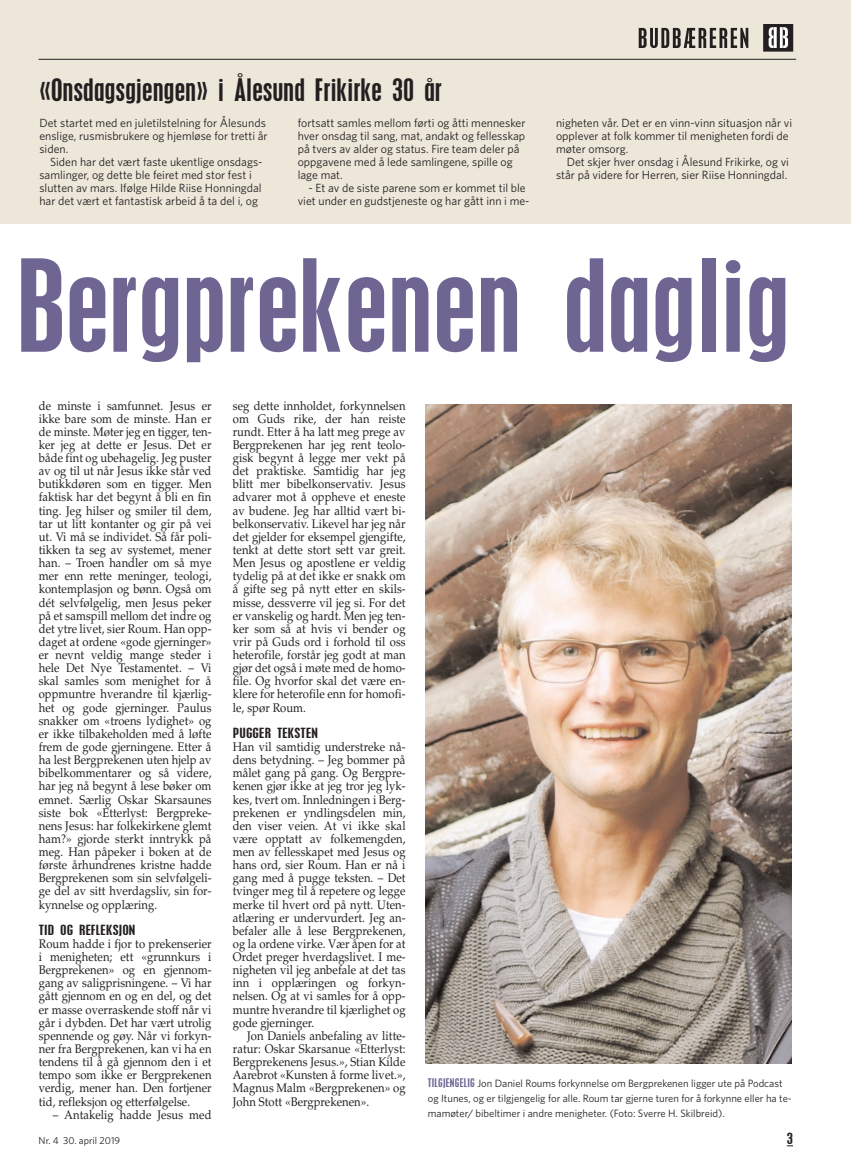
<style>
.page{position:relative;width:851px;height:1170px;background:#fff}
.page>*{position:absolute;margin:0;border:0;box-sizing:border-box;transform-origin:0 0}
.t1{font:condensed 113.75px "Mt Placard";color:#6f6593;scale:1.1 1}
.t2{font:condensed 27.5px "Mt Placard";letter-spacing:.005em;color:#231f20;scale:1.1 1}
.t3{font:condensed 13.75px "Mt Placard";color:#231f20;scale:1.25 1}
.t4{font:12.5px/13.1px "Palatino";letter-spacing:.005em;color:#231f20;text-align:justify;scale:.9 1}
.t5{font:condensed 12.5px "Mt Placard";letter-spacing:.02em;color:#231f20;scale:1.3 1}
.t6{font:11.88px/13.1px "Whitney";color:#231f20}
.t7{font:10.62px/15px "Whitney";color:#231f20}
.t8{font:10px "Whitney";color:#231f20}
.s1{font-family:"Mt Placard";font-stretch:condensed;color:#6f6593}
</style>
<div class="page">
<div style="left:1px;top:0;width:849px;height:224px;background:#ede7da"></div>
<hr style="left:38px;top:59px;width:758px;height:1px;background:#231f20">
<img style="left:763px;top:24px;width:30px;height:27px">
<img style="left:638px;top:27px;width:111px;height:22px">
<img style="left:426px;top:404px;width:365px;height:659px">
<h2 class="t2" style="left:39px;top:75px;width:367px">«Onsdagsgjengen» i Ålesund Frikirke 30 år</h2>
<p class="t6" style="left:39px;top:117px;width:230px">Det startet med en juletilstelning for Ålesunds enslige, rusmisbrukere og hjemløse for tretti år siden.</p>
<p class="t6" style="left:39px;top:156px;width:224px;text-indent:11px">Siden har det vært faste ukentlige onsdags&shy;samlinger, og dette ble feiret med stor fest i slutten av mars. Ifølge Hilde Riise Honningdal har det vært et fantastisk arbeid å ta del i, og</p>
<p class="t6" style="left:298px;top:117px;width:229px">fortsatt samles mellom førti og åtti mennesker hver onsdag til sang, mat, andakt og fellesskap på tvers av alder og status. Fire team deler på oppgavene med å lede samlingene, spille og lage mat.</p>
<p class="t6" style="left:298px;top:182px;width:233px;text-align:center">- Et av de siste parene som er kommet til ble viet under en gudstjeneste og har gått inn i me-</p>
<p class="t6" style="left:556px;top:117px;width:238px">nigheten vår. Det er en vinn-vinn situasjon når vi opplever at folk kommer til menigheten fordi de møter omsorg.</p>
<p class="t6" style="left:556px;top:156px;width:234px;text-align:right">Det skjer hver onsdag i Ålesund Frikirke, og vi står på videre for Herren, sier Riise Honningdal.</p>
<h1 class="t1" style="left:16px;top:246px;width:703px">Bergprekenen daglig</h1>
<p class="t4" style="left:39px;top:400px;width:193px">de minste i samfunnet. Jesus er ikke bare som de minste. Han er de minste. Møter jeg en tigger, ten&shy;ker jeg at dette er Jesus. Det er både fint og ubehagelig. Jeg puster av og til ut når Jesus ikke står ved butikkdøren som en tigger. Men faktisk har det begynt å bli en fin ting. Jeg hilser og smiler til dem, tar ut litt kontanter og gir på vei ut. Vi må se individet. Så får poli&shy;tikken ta seg av systemet, mener han. – Troen handler om så mye mer enn rette meninger, teologi, kontemplasjon og bønn. Også om dét selvfølgelig, men Jesus peker på et samspill mellom det indre og det ytre livet, sier Roum. Han opp&shy;daget at ordene «gode gjerninger» er nevnt veldig mange steder i hele Det Nye Testamentet. – Vi skal samles som menighet for å oppmuntre hverandre til kjærlig&shy;het og gode gjerninger. Paulus snakker om «troens lydighet» og er ikke tilbakeholden med å løfte frem de gode gjerningene. Etter å ha lest Bergprekenen uten hjelp av bibelkommentarer og så videre, har jeg nå begynt å lese bøker om emnet. Særlig Oskar Skarsaunes siste bok «Etterlyst: Bergpreke&shy;nens Jesus: har folkekirkene glemt ham?» gjorde sterkt inntrykk på meg. Han påpeker i boken at de første århundrenes kristne hadde Bergprekenen som sin selvfølgeli&shy;ge del av sitt hverdagsliv, sin for&shy;kynnelse og opplæring.</p>
<p class="t5" style="left:39px;top:923px;width:76px">TID OG REFLEKSJON</p>
<p class="t4" style="left:39px;top:938px;width:193px">Roum hadde i fjor to prekenserier i menigheten; ett «grunnkurs i Bergprekenen» og en gjennom&shy;gang av saligprisningene. – Vi har gått gjennom en og en del, og det er masse overraskende stoff når vi går i dybden. Det har vært utrolig spennende og gøy. Når vi forkyn&shy;ner fra Bergprekenen, kan vi ha en tendens til å gå gjennom den i et tempo som ikke er Bergprekenen verdig, mener han. Den fortjener tid, refleksjon og etterfølgelse.</p>
<p class="t4" style="left:53px;top:1109px;width:178px">– Antakelig hadde Jesus med</p>
<p class="t4" style="left:233px;top:400px;width:193px">seg dette innholdet, forkynnelsen om Guds rike, der han reiste rundt. Etter å ha latt meg prege av Bergprekenen har jeg rent teolo&shy;gisk begynt å legge mer vekt på det praktiske. Samtidig har jeg blitt mer bibelkonservativ. Jesus advarer mot å oppheve et eneste av budene. Jeg har alltid vært bi&shy;belkonservativ. Likevel har jeg når det gjelder for eksempel gjengifte, tenkt at dette stort sett var greit.<br>Men Jesus og apostlene er veldig tydelig på at det ikke er snakk om å gifte seg på nytt etter en skils&shy;misse, dessverre vil jeg si. For det er vanskelig og hardt. Men jeg ten&shy;ker som så at hvis vi bender og vrir på Guds ord i forhold til oss heterofile, forstår jeg godt at man gjør det også i møte med de homo&shy;file. Og hvorfor skal det være en&shy;klere for heterofile enn for homofi&shy;le, spør Roum.</p>
<p class="t5" style="left:233px;top:726px;width:67px">PUGGER TEKSTEN</p>
<p class="t4" style="left:233px;top:741px;width:193px">Han vil samtidig understreke nå&shy;dens betydning. – Jeg bommer på målet gang på gang. Og Bergpre&shy;kenen gjør ikke at jeg tror jeg lyk&shy;kes, tvert om. Innledningen i Berg&shy;prekenen er yndlingsdelen min, den viser veien. At vi ikke skal være opptatt av folkemengden, men av fellesskapet med Jesus og hans ord, sier Roum. Han er nå i gang med å pugge teksten. – Det tvinger meg til å repetere og legge merke til hvert ord på nytt. Uten&shy;atlæring er undervurdert. Jeg an&shy;befaler alle å lese Bergprekenen, og la ordene virke. Vær åpen for at Ordet preger hverdagslivet. I me&shy;nigheten vil jeg anbefale at det tas inn i opplæringen og forkyn&shy;nelsen. Og at vi samles for å opp&shy;muntre hverandre til kjærlighet og gode gjerninger.</p>
<p class="t4" style="left:233px;top:1030px;width:193px;text-indent:14px">Jon Daniels anbefaling av litte&shy;ratur: Oskar Skarsanue «Etterlyst:<br>Bergprekenens Jesus.», Stian Kilde Aarebrot «Kunsten å forme livet.», Magnus Malm «Bergprekenen» og John Stott «Bergprekenen».</p>
<p class="t7" style="left:427px;top:1076px;width:365px"><span class="s1">TILGJENGELIG</span> Jon Daniel Roums forkynnelse om Bergprekenen ligger ute på Podcast og Itunes, og er tilgjengelig for alle. Roum tar gjerne turen for å forkynne eller ha te&shy;mamøter/ bibeltimer i andre menigheter. (Foto: Sverre H. Skilbreid).</p>
<p class="t8" style="left:39px;top:1136px;width:83px">Nr. 4 30. april 2019</p>
<p class="t3" style="left:786px;top:1130px;width:6px">3</p>
</div>
